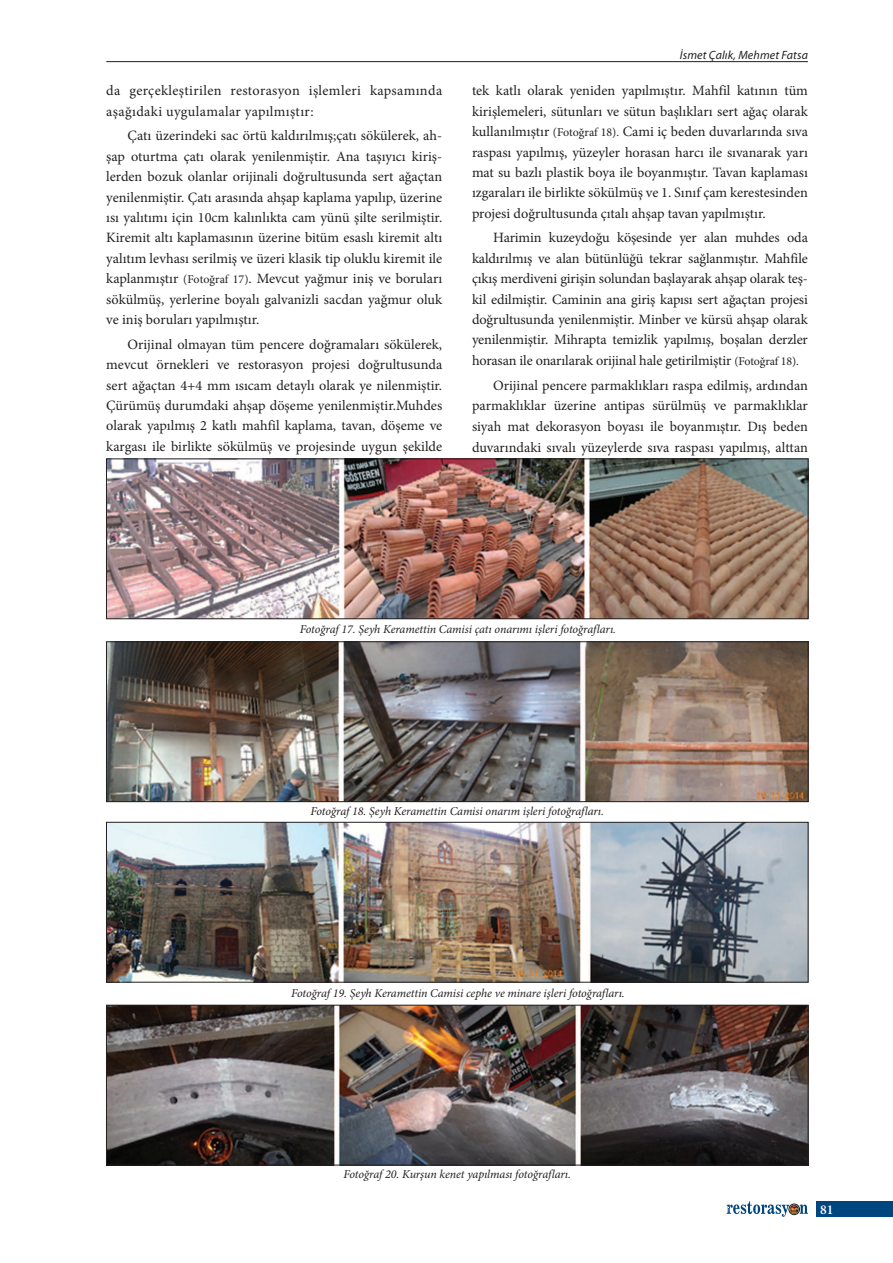
<style>
.page{position:relative;width:893px;height:1263px;background:#fff}
.page>*{position:absolute;margin:0;border:0;box-sizing:border-box;transform-origin:0 0}
.METİN_TEMEL{font:14.25px/20.4px "Minion Pro";color:#231f20;text-align:justify}
.METİN_TEMEL-2{font:14.25px/20.4px "Minion Pro";letter-spacing:.025em;color:#231f20}
.t1{font:600 13.5px "Minion Pro";color:#fff}
.ResimAlti{font:italic 12px "Minion Pro";letter-spacing:-.01em;color:#231f20}
.t2{font:italic 12px "Myriad Pro";letter-spacing:.01em;color:#231f20}
.s1{font-size:12px}
</style>
<div class="page">
<div style="left:816px;top:1201px;width:77px;height:16px;background:#00467e"></div>
<svg style="left:727px;top:1201px;width:81px;height:16px"></svg>
<hr style="left:106px;top:61px;width:702px;height:1px;background:#231f20">
<img style="left:108px;top:1007px;width:698px;height:156px">
<div style="left:106px;top:1005px;width:702px;height:160px;border:1px solid #231f20"></div>
<img style="left:108px;top:644px;width:698px;height:156px">
<div style="left:106px;top:642px;width:702px;height:160px;border:1px solid #231f20"></div>
<img style="left:108px;top:824px;width:698px;height:156px">
<div style="left:106px;top:822px;width:702px;height:160px;border:1px solid #231f20"></div>
<img style="left:108px;top:461px;width:698px;height:156px">
<div style="left:106px;top:459px;width:702px;height:160px;border:1px solid #231f20"></div>
<p class="METİN_TEMEL-2" style="left:106px;top:81px;width:337px">da gerçekleştirilen restorasyon işlemleri kapsamında aşağıdaki uygulamalar yapılmıştır:</p>
<p class="METİN_TEMEL" style="left:106px;top:126px;width:337px;text-indent:21px">Çatı üzerindeki sac örtü kaldırılmış;çatı sökülerek, ah&shy;şap oturtma çatı olarak yenilenmiştir. Ana taşıyıcı kiriş&shy;lerden bozuk olanlar orijinali doğrultusunda sert ağaçtan yenilenmiştir. Çatı arasında ahşap kaplama yapılıp, üzerine ısı yalıtımı için 10cm kalınlıkta cam yünü şilte serilmiştir.<br>Kiremit altı kaplamasının üzerine bitüm esaslı kiremit altı yalıtım levhası serilmiş ve üzeri klasik tip oluklu kiremit ile kaplanmıştır <span class="s1">(Fotoğraf 17)</span>. Mevcut yağmur iniş ve boruları sökülmüş, yerlerine boyalı galvanizli sacdan yağmur oluk ve iniş boruları yapılmıştır.</p>
<p class="METİN_TEMEL" style="left:106px;top:334px;width:337px;text-indent:21px">Orijinal olmayan tüm pencere doğramaları sökülerek, mevcut örnekleri ve restorasyon projesi doğrultusunda sert ağaçtan 4+4 mm ısıcam detaylı olarak ye nilenmiştir.<br>Çürümüş durumdaki ahşap döşeme yenilenmiştir.Muhdes olarak yapılmış 2 katlı mahfil kaplama, tavan, döşeme ve kargası ile birlikte sökülmüş ve projesinde uygun şekilde</p>
<p class="t2" style="left:680px;top:48px;width:130px">İsmet Çalık, Mehmet Fatsa</p>
<p class="METİN_TEMEL" style="left:472px;top:81px;width:337px">tek katlı olarak yeniden yapılmıştır. Mahfil katının tüm kirişlemeleri, sütunları ve sütun başlıkları sert ağaç olarak kullanılmıştır <span class="s1">(Fotoğraf 18).</span> Cami iç beden duvarlarında sıva raspası yapılmış, yüzeyler horasan harcı ile sıvanarak yarı mat su bazlı plastik boya ile boyanmıştır. Tavan kaplaması ızgaraları ile birlikte sökülmüş ve 1. Sınıf çam kerestesinden projesi doğrultusunda çıtalı ahşap tavan yapılmıştır.</p>
<p class="METİN_TEMEL" style="left:472px;top:228px;width:337px;text-indent:21px">Harimin kuzeydoğu köşesinde yer alan muhdes oda kaldırılmış ve alan bütünlüğü tekrar sağlanmıştır. Mahfile çıkış merdiveni girişin solundan başlayarak ahşap olarak teş&shy;kil edilmiştir. Caminin ana giriş kapısı sert ağaçtan projesi doğrultusunda yenilenmiştir. Minber ve kürsü ahşap olarak yenilenmiştir. Mihrapta temizlik yapılmış, boşalan derzler horasan ile onarılarak orijinal hale getirilmiştir <span class="s1">(Fotoğraf 18).</span></p>
<p class="METİN_TEMEL" style="left:472px;top:375px;width:337px;line-height:20.9px;text-indent:21px">Orijinal pencere parmaklıkları raspa edilmiş, ardından parmaklıklar üzerine antipas sürülmüş ve parmaklıklar siyah mat dekorasyon boyası ile boyanmıştır. Dış beden duvarındaki sıvalı yüzeylerde sıva raspası yapılmış, alttan</p>
<p class="ResimAlti" style="left:300px;top:621px;width:318px">Fotoğraf 17. Şeyh Keramettin Camisi çatı onarımı işleri fotoğrafları.</p>
<p class="ResimAlti" style="left:311px;top:802px;width:295px">Fotoğraf 18. Şeyh Keramettin Camisi onarım işleri fotoğrafları.</p>
<p class="ResimAlti" style="left:291px;top:984px;width:335px">Fotoğraf 19. Şeyh Keramettin Camisi cephe ve minare işleri fotoğrafları.</p>
<p class="ResimAlti" style="left:344px;top:1166px;width:229px">Fotoğraf 20. Kurşun kenet yapılması fotoğrafları.</p>
<p class="t1" style="left:820px;top:1200px;width:15px">81</p>
</div>
